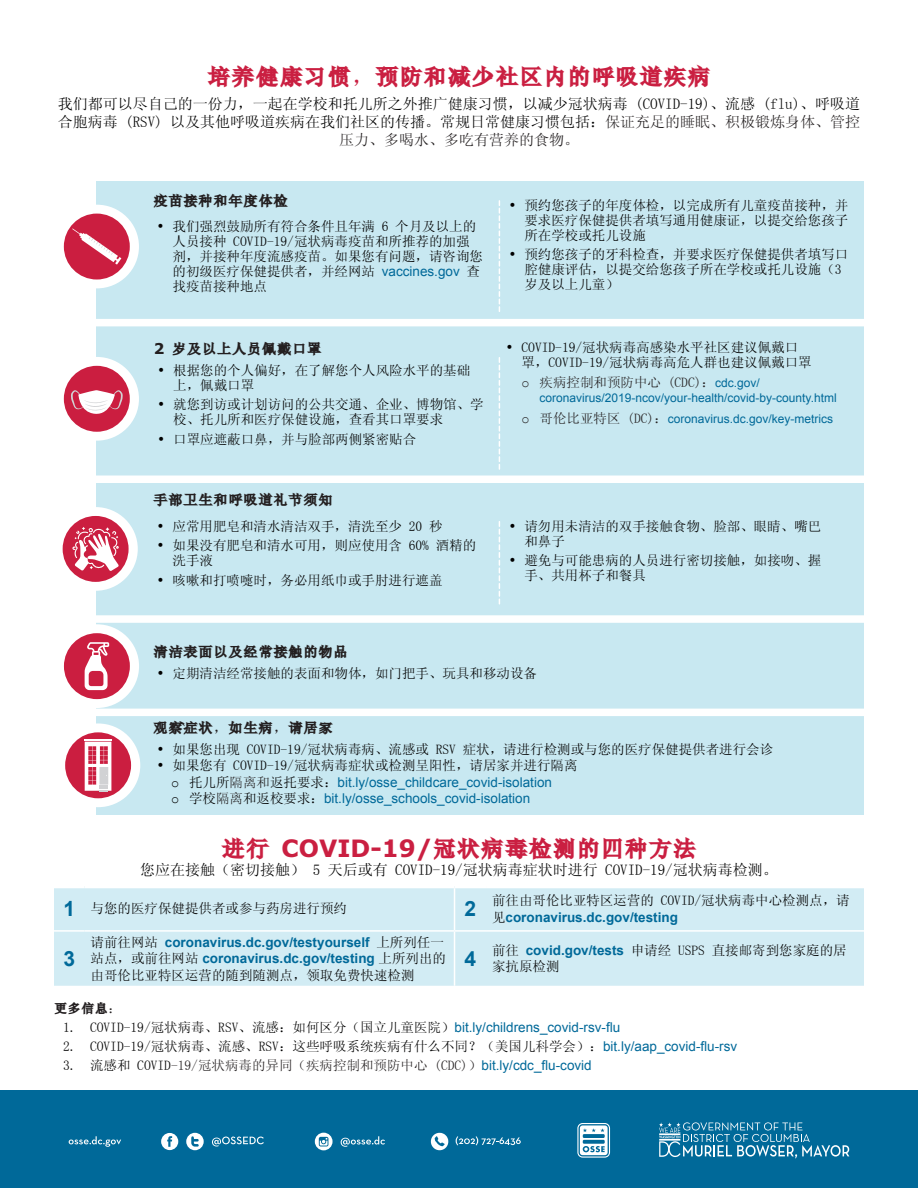
<style>
.page{position:relative;width:918px;height:1188px;background:#fff}
.page>*{position:absolute;margin:0;border:0;box-sizing:border-box;transform-origin:0 0}
.t1{font:700 24px "Sim Sun";color:#ca1f41}
.t2{font:700 21px "Arial";color:#006999}
.t3{font:15px/18px "Sim Sun";color:#000;text-align:center}
.t4{font:700 15px "Sim Sun";color:#231f20}
.t5{font:13.5px/15px "Sim Sun";color:#000}
.t6{font:700 13.5px/16.5px "Arial";color:#006999}
.t7{font:13.5px "Arial";color:#006999}
.t8{font:13.5px "Sim Sun";color:#231f20}
.t9{font:700 13.5px "Sim Sun";color:#231f20}
.t10{font:12px "Arial";color:#006999}
.s1{color:#231f20}
.s2{font-family:"Arial";color:#006999}
.s3{font-family:"Courier New"}
.s4{font-family:"Arial";font-size:12px;color:#006999}
.s5{font-family:"Courier New";font-size:13.5px;color:#231f20}
.s6{font-family:"Sim Sun";font-size:13.5px;color:#231f20}
.s7{font-family:"Courier New";color:#000}
.s8{font-family:"Sim Sun";color:#000}
.s9{font-family:"Sim Sun";color:#231f20}
.s10{font-family:"Arial";font-weight:700;color:#006999}
.s11{font-family:"Sim Sun";font-weight:400;color:#000}
.s12{color:#000}
</style>
<div class="page">
<div style="left:96px;top:181px;width:768px;height:634px;background:#c8e8f1"></div>
<div style="left:0;top:1091px;width:918px;height:97px;background:#006999"></div>
<svg style="left:161px;top:1133px;width:17px;height:17px"></svg>
<svg style="left:186px;top:1133px;width:18px;height:17px"></svg>
<svg style="left:212px;top:1137px;width:52px;height:9px"></svg>
<svg style="left:69px;top:1136px;width:52px;height:11px"></svg>
<svg style="left:431px;top:1133px;width:17px;height:17px"></svg>
<svg style="left:456px;top:1136px;width:65px;height:9px"></svg>
<svg style="left:659px;top:1122px;width:190px;height:36px"></svg>
<svg style="left:341px;top:1136px;width:44px;height:11px"></svg>
<svg style="left:315px;top:1133px;width:18px;height:17px"></svg>
<svg style="left:577px;top:1123px;width:33px;height:35px"></svg>
<div style="left:54px;top:888px;width:810px;height:98px;background:#d2ecf4"></div>
<hr style="left:454px;top:888px;width:1px;height:42px;background:#fff">
<hr style="left:54px;top:930px;width:31px;height:2px;background:#fff">
<hr style="left:85px;top:930px;width:370px;height:2px;background:#fff">
<hr style="left:455px;top:930px;width:31px;height:2px;background:#fff">
<hr style="left:454px;top:932px;width:1px;height:54px;background:#fff">
<hr style="left:486px;top:930px;width:378px;height:2px;background:#fff">
<div style="left:40px;top:319px;width:838px;height:7px;background:#fff"></div>
<div style="left:41px;top:476px;width:839px;height:7px;background:#fff"></div>
<div style="left:40px;top:615px;width:838px;height:8px;background:#fff"></div>
<div style="left:40px;top:709px;width:838px;height:7px;background:#fff"></div>
<div style="left:55px;top:205px;width:84px;height:83px;background:#fff;border-radius:50%"></div>
<div style="left:64px;top:214px;width:66px;height:66px;background:#cb1e40;border-radius:50%"></div>
<svg style="left:72px;top:228px;width:49px;height:37px"></svg>
<div style="left:55px;top:357px;width:84px;height:84px;background:#fff;border-radius:50%"></div>
<div style="left:64px;top:366px;width:66px;height:66px;background:#cb1e40;border-radius:50%"></div>
<svg style="left:71px;top:390px;width:52px;height:24px"></svg>
<div style="left:53px;top:507px;width:85px;height:84px;background:#fff;border-radius:50%"></div>
<div style="left:55px;top:624px;width:84px;height:84px;background:#fff;border-radius:50%"></div>
<div style="left:63px;top:516px;width:66px;height:66px;background:#cb1e40;border-radius:50%"></div>
<svg style="left:72px;top:527px;width:47px;height:44px"></svg>
<div style="left:56px;top:723px;width:84px;height:84px;background:#fff;border-radius:50%"></div>
<div style="left:65px;top:732px;width:66px;height:66px;background:#cb1e40;border-radius:50%"></div>
<svg style="left:84px;top:740px;width:28px;height:52px"></svg>
<svg style="left:499px;top:201px;width:1px;height:110px"></svg>
<svg style="left:499px;top:358px;width:1px;height:111px"></svg>
<svg style="left:499px;top:522px;width:1px;height:82px"></svg>
<div style="left:64px;top:633px;width:66px;height:66px;background:#cb1e40;border-radius:50%"></div>
<svg style="left:85px;top:642px;width:24px;height:48px"></svg>
<p class="t1" style="left:207px;top:63px;width:505px">培养健康习惯，预防和减少社区内的呼吸道疾病</p>
<p class="t3" style="left:58px;top:95px;width:804px">我们都可以尽自己的一份力，一起在学校和托儿所之外推广健康习惯，以减少冠状病毒 (COVID-19)、流感 (flu)、呼吸道合胞病毒 (RSV) 以及其他呼吸道疾病在我们社区的传播。常规日常健康习惯包括：<span class="s1">保证充足的睡眠、积极锻炼身体、管控压力、多喝水、多吃有营养的食物。</span></p>
<p class="t4" style="left:153px;top:192px;width:136px">疫苗接种和年度体检</p>
<p class="t5" style="left:172px;top:218px;width:312px;text-indent:-15px">• 我们强烈鼓励所有符合条件且年满 6 个月及以上的人员接种 COVID-19/冠状病毒疫苗和所推荐的加强剂，并接种年度流感疫苗。如果您有问题，请咨询您的初级医疗保健提供者，并经网站 <span class="s2">vaccines.gov</span> 查找疫苗接种地点</p>
<p class="t4" style="left:154px;top:340px;width:170px">2 岁及以上人员佩戴口罩</p>
<p class="t5" style="left:173px;top:362px;width:298px;text-indent:-15px">• 根据您的个人偏好，在了解您个人风险水平的基础上，佩戴口罩</p>
<p class="t5" style="left:173px;top:397px;width:312px;text-indent:-15px">• 就您到访或计划访问的公共交通、企业、博物馆、学校、托儿所和医疗保健设施，查看其口罩要求</p>
<p class="t5" style="left:158px;top:431px;width:259px">• 口罩应遮蔽口鼻，并与脸部两侧紧密贴合</p>
<p class="t4" style="left:153px;top:491px;width:181px">手部卫生和呼吸道礼节须知</p>
<p class="t5" style="left:158px;top:518px;width:286px">• 应常用肥皂和清水清洁双手，清洗至少 20 秒</p>
<p class="t5" style="left:172px;top:538px;width:305px;text-indent:-15px">• 如果没有肥皂和清水可用，则应使用含 60% 酒精的洗手液</p>
<p class="t5" style="left:158px;top:572px;width:286px">• 咳嗽和打喷嚏时，务必用纸巾或手肘进行遮盖</p>
<p class="t5" style="left:524px;top:197px;width:325px;text-align:justify;text-indent:-15px">• 预约您孩子的年度体检，以完成所有儿童疫苗接种，并要求医疗保健提供者填写通用健康证，以提交给您孩子所在学校或托儿设施</p>
<p class="t5" style="left:524px;top:247px;width:325px;text-indent:-15px">• 预约您孩子的牙科检查，并要求医疗保健提供者填写口腔健康评估，以提交给您孩子所在学校或托儿设施（3岁及以上儿童）</p>
<p class="t5" style="left:522px;top:340px;width:292px;text-indent:-15px">• COVID-19/冠状病毒高感染水平社区建议佩戴口罩，COVID-19/冠状病毒高危人群也建议佩戴口罩</p>
<p class="t8" style="left:522px;top:375px;width:240px"><span class="s3">o</span> 疾病控制和预防中心 (CDC)：<span class="s4">cdc.gov/</span></p>
<p class="t10" style="left:540px;top:389px;width:299px">coronavirus/2019-ncov/your-health/covid-by-county.html</p>
<p class="t10" style="left:522px;top:410px;width:313px"><span class="s5">o</span> <span class="s6">哥伦比亚特区 (DC)：</span>coronavirus.dc.gov/key-metrics</p>
<p class="t5" style="left:524px;top:518px;width:298px;text-indent:-15px">• 请勿用未清洁的双手接触食物、脸部、眼睛、嘴巴和鼻子</p>
<p class="t5" style="left:524px;top:553px;width:298px;text-indent:-15px">• 避免与可能患病的人员进行密切接触，如接吻、握手、共用杯子和餐具</p>
<p class="t4" style="left:153px;top:643px;width:197px">清洁表面以及经常接触的物品</p>
<p class="t5" style="left:158px;top:666px;width:381px">• 定期清洁经常接触的表面和物体，如门把手、玩具和移动设备</p>
<p class="t4" style="left:153px;top:719px;width:181px">观察症状，如生病，请居家</p>
<p class="t5" style="left:158px;top:742px;width:617px">• 如果您出现 COVID-19/冠状病毒病、流感或 RSV 症状，请进行检测或与您的医疗保健提供者进行会诊</p>
<p class="t5" style="left:158px;top:758px;width:421px">• 如果您有 COVID-19/冠状病毒症状或检测呈阳性，请居家并进行隔离</p>
<p class="t7" style="left:171px;top:773px;width:383px"><span class="s7">o</span> <span class="s8">托儿所</span><span class="s9">隔离和</span><span class="s8">返托要求：</span>bit.ly/osse_childcare_covid-isolation</p>
<p class="t7" style="left:171px;top:790px;width:361px"><span class="s7">o</span> <span class="s8">学校</span><span class="s9">隔离</span><span class="s8">和返校要求：</span>bit.ly/osse_schools_covid-isolation</p>
<p class="t1" style="left:222px;top:834px;width:476px">进行 COVID-19/冠状病毒检测的四种方法</p>
<p class="t3" style="left:140px;top:860px;width:639px">您应在接触（密切接触） 5 天后或有 COVID-19/冠状病毒症状时进行 COVID-19/冠状病毒检测。</p>
<p class="t2" style="left:63px;top:895px;width:13px">1</p>
<p class="t5" style="left:91px;top:901px;width:258px">与您的医疗保健提供者或参与药房进行预约</p>
<p class="t2" style="left:464px;top:895px;width:13px">2</p>
<p class="t5" style="left:492px;top:892px;width:359px;line-height:16.5px">前往由哥伦比亚特区运营的 COVID/冠状病毒中心检测点，请见<span class="s10">coronavirus.dc.gov/testing</span></p>
<p class="t2" style="left:63px;top:945px;width:13px">3</p>
<p class="t6" style="left:91px;top:934px;width:357px"><span class="s11">请前往网站</span> coronavirus.dc.gov/testyourself <span class="s11">上所列任一站点，或前往网站</span> coronavirus.dc.gov/testing <span class="s11">上所列出的由哥伦比亚特区运营的随到随测点，领取免费快速检测</span></p>
<p class="t2" style="left:464px;top:945px;width:13px">4</p>
<p class="t5" style="left:492px;top:942px;width:356px;line-height:16.5px">前往 <span class="s10">covid.gov/tests</span> 申请经 USPS 直接邮寄到您家庭的居家抗原检测</p>
<p class="t9" style="left:54px;top:1000px;width:69px">更多信息：</p>
<p class="t5" style="left:63px;top:1020px;width:559px">1. COVID-19/冠状病毒、RSV、流感：如何区分（国立儿童医院）<span class="s2">bit.ly/childrens_covid-rsv-flu</span></p>
<p class="t5" style="left:63px;top:1039px;width:676px">2. COVID-19/冠状病毒、流感、RSV：这些呼吸系统疾病有什么不同？（美国儿科学会）：<span class="s2">bit.ly/aap_covid-flu-rsv</span></p>
<p class="t8" style="left:63px;top:1059px;width:530px"><span class="s12">3. 流感和 COVID</span>-19/冠状病毒的异同（疾病控制和预防中心 (CDC)）<span class="s2">bit.ly/cdc_flu-covid</span></p>
</div>
